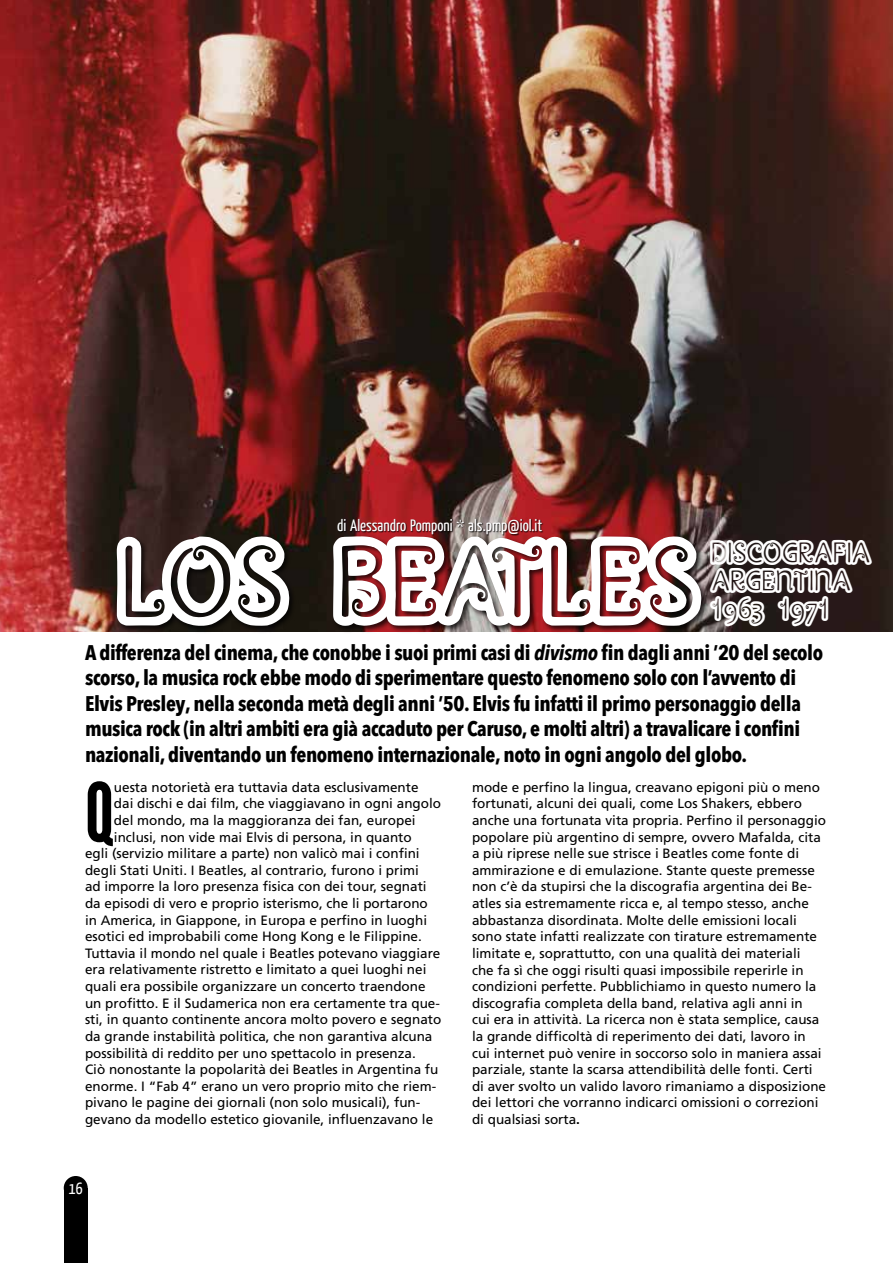
<style>
.page{position:relative;width:893px;height:1263px;background:#fff}
.page>*{position:absolute;margin:0;border:0;box-sizing:border-box;transform-origin:0 0}
.t1{font:84px "Pypats";letter-spacing:-.155em;color:#fff}
.t2{font:81.3px "League Gothic";color:#000}
.t3{font:23.55px/28.2px "Pypats";letter-spacing:-.145em;color:#fff}
.t4{font:700 condensed 21px/25.5px "Avenir Next LT Pro";letter-spacing:-.02em;color:#000}
.t5{font:16.5px "Yanone Kaffeesatz";color:#fff}
.t6{font:13.5px/16.6px "Frutiger";color:#000}
.s1{font-style:italic}
.s2{font-weight:700}
</style>
<div class="page">
<div style="left:64px;top:1176px;width:24px;height:24px;background:#000;border-radius:50%"></div>
<div style="left:64px;top:1188px;width:24px;height:75px;background:#000"></div>
<img style="left:0;top:0;width:893px;height:631px">
<div style="left:115px;top:535px;width:594px;height:98px;background:#000;opacity:.75"></div>
<div style="left:337px;top:519px;width:206px;height:17px;background:#000;opacity:.75"></div>
<p class="t5" style="left:337px;top:515px;width:207px">di Alessandro Pomponi * als.pmp@iol.it</p>
<h1 class="t1" style="left:117px;top:545px;width:589px">LOS BEATLES</h1>
<h3 class="t3" style="left:710px;top:542px;width:164px">DISCOGRAFIA<br>ARGENTINA<br>1963 1971</h3>
<p class="t4" style="left:85px;top:639px;width:740px">A differenza del cinema, che conobbe i suoi primi casi di <span class="s1">divismo</span> fin dagli anni ’20 del secolo scorso, la musica rock ebbe modo di sperimentare questo fenomeno solo con l’avvento di Elvis Presley, nella seconda metà degli anni ’50. Elvis fu infatti il primo personaggio della musica rock (in altri ambiti era già accaduto per Caruso, e molti altri) a travalicare i confini nazionali, diventando un fenomeno internazionale, noto in ogni angolo del globo.</p>
<h2 class="t2" style="left:85px;top:764px;width:30px">Q</h2>
<p class="t6" style="left:114px;top:779px;width:306px">uesta notorietà era tuttavia data esclusivamente</p>
<p class="t6" style="left:114px;top:795px;width:329px">dai dischi e dai film, che viaggiavano in ogni angolo</p>
<p class="t6" style="left:114px;top:812px;width:303px">del mondo, ma la maggioranza dei fan, europei</p>
<p class="t6" style="left:114px;top:828px;width:299px">inclusi, non vide mai Elvis di persona, in quanto</p>
<p class="t6" style="left:85px;top:845px;width:336px">egli (servizio militare a parte) non valicò mai i confini</p>
<p class="t6" style="left:85px;top:862px;width:335px">degli Stati Uniti. I Beatles, al contrario, furono i primi</p>
<p class="t6" style="left:85px;top:878px;width:343px">ad imporre la loro presenza fisica con dei tour, segnati</p>
<p class="t6" style="left:85px;top:895px;width:344px">da episodi di vero e proprio isterismo, che li portarono</p>
<p class="t6" style="left:85px;top:911px;width:344px">in America, in Giappone, in Europa e perfino in luoghi</p>
<p class="t6" style="left:85px;top:928px;width:338px">esotici ed improbabili come Hong Kong e le Filippine.</p>
<p class="t6" style="left:85px;top:945px;width:357px">Tuttavia il mondo nel quale i Beatles potevano viaggiare</p>
<p class="t6" style="left:85px;top:961px;width:343px">era relativamente ristretto e limitato a quei luoghi nei</p>
<p class="t6" style="left:85px;top:978px;width:342px">quali era possibile organizzare un concerto traendone</p>
<p class="t6" style="left:85px;top:994px;width:356px">un profitto. E il Sudamerica non era certamente tra que-</p>
<p class="t6" style="left:85px;top:1011px;width:358px">sti, in quanto continente ancora molto povero e segnato</p>
<p class="t6" style="left:85px;top:1028px;width:349px">da grande instabilità politica, che non garantiva alcuna</p>
<p class="t6" style="left:85px;top:1044px;width:332px">possibilità di reddito per uno spettacolo in presenza.</p>
<p class="t6" style="left:85px;top:1061px;width:355px">Ciò nonostante la popolarità dei Beatles in Argentina fu</p>
<p class="t6" style="left:85px;top:1077px;width:353px">enorme. I “Fab 4” erano un vero proprio mito che riem-</p>
<p class="t6" style="left:85px;top:1094px;width:337px">pivano le pagine dei giornali (non solo musicali), fun-</p>
<p class="t6" style="left:85px;top:1111px;width:350px">gevano da modello estetico giovanile, influenzavano le</p>
<p class="t5" style="left:69px;top:1177px;width:15px">16</p>
<p class="t6" style="left:472px;top:779px;width:356px">mode e perfino la lingua, creavano epigoni più o meno fortunati, alcuni dei quali, come Los Shakers, ebbero anche una fortunata vita propria. Perfino il personaggio popolare più argentino di sempre, ovvero Mafalda, cita a più riprese nelle sue strisce i Beatles come fonte di ammirazione e di emulazione. Stante queste premesse non c’è da stupirsi che la discografia argentina dei Be&shy;atles sia estremamente ricca e, al tempo stesso, anche abbastanza disordinata. Molte delle emissioni locali sono state infatti realizzate con tirature estremamente limitate e, soprattutto, con una qualità dei materiali<br>che fa sì che oggi risulti quasi impossibile reperirle in condizioni perfette. Pubblichiamo in questo numero la discografia completa della band, relativa agli anni in<br>cui era in attività. La ricerca non è stata semplice, causa la grande difficoltà di reperimento dei dati, lavoro in cui internet può venire in soccorso solo in maniera assai parziale, stante la scarsa attendibilità delle fonti. Certi di aver svolto un valido lavoro rimaniamo a disposizione dei lettori che vorranno indicarci omissioni o correzioni di qualsiasi sorta<span class="s2">.</span></p>
</div>
